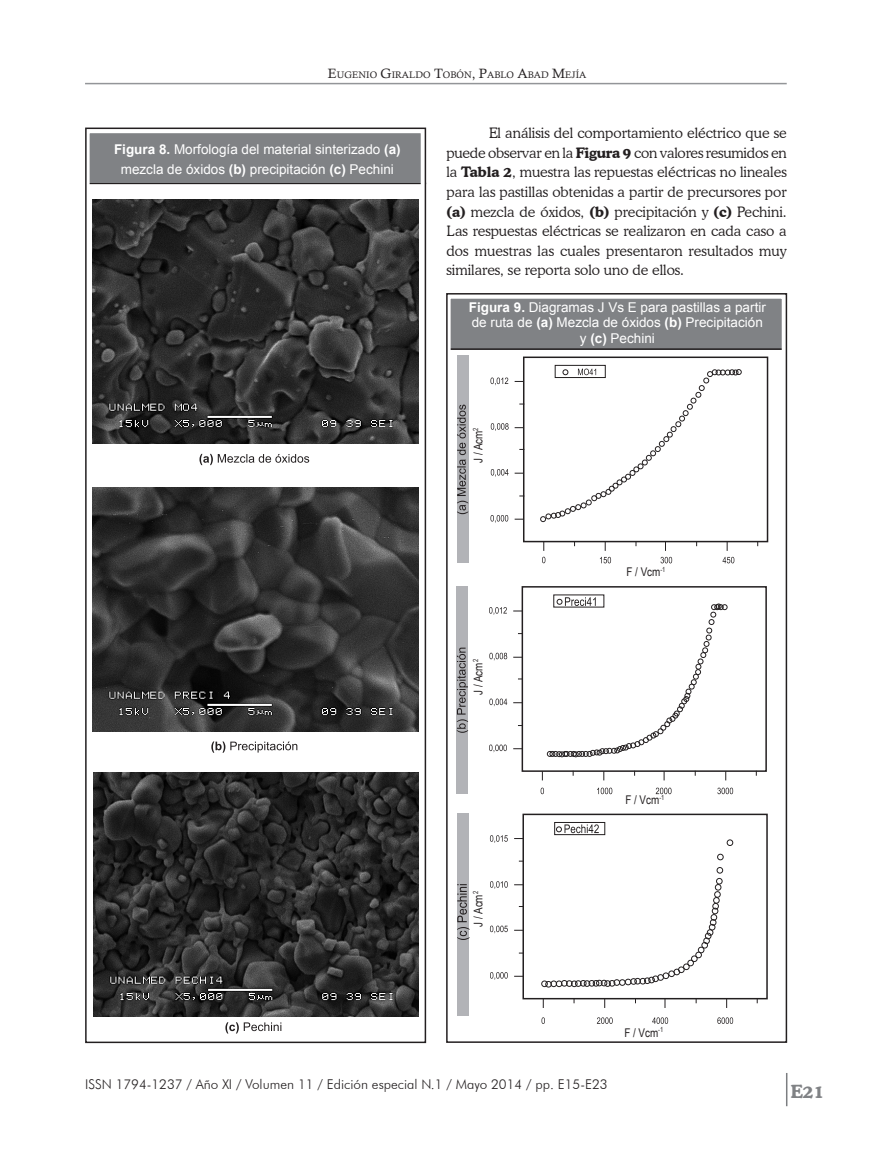
<style>
.page{position:relative;width:893px;height:1170px;background:#fff}
.page>*{position:absolute;margin:0;border:0;box-sizing:border-box;transform-origin:0 0}
.t1{font:700 18px "Cooper BT";color:#808285}
.t2{font:300 14.25px/19.5px "Cooper BT";color:#231f20;text-align:justify}
.t3{font:13.5px/15.6px "Arial";color:#fff;text-align:center}
.t4{font:300 13.5px "Futura BT";color:#231f20}
.t5{font:12px "Arial Narrow";color:#231f20}
.t6{font:9.45px "Calisto";color:#231f20}
.s1{font-size:13.5px}
.s2{font-weight:700}
</style>
<div class="page">
<hr style="left:786px;top:1072px;width:1px;height:34px;background:#7c7e81">
<hr style="left:85px;top:83px;width:702px;height:1px;background:#939598">
<div style="left:457px;top:813px;width:12px;height:203px;background:#b2b3b7"></div>
<hr style="left:87px;top:183px;width:339px;height:1px;background:#231f20">
<div style="left:87px;top:129px;width:338px;height:54px;background:#808285"></div>
<div style="left:85px;top:129px;width:340px;height:321px;border:4px solid #fff"></div>
<div style="left:85px;top:127px;width:341px;height:916px;border:2px solid #231f20"></div>
<img style="left:92px;top:199px;width:327px;height:244px">
<svg style="left:199px;top:454px;width:110px;height:11px"></svg>
<img style="left:92px;top:487px;width:327px;height:245px">
<svg style="left:211px;top:741px;width:86px;height:11px"></svg>
<img style="left:93px;top:773px;width:325px;height:243px">
<svg style="left:225px;top:1022px;width:56px;height:11px"></svg>
<div style="left:448px;top:296px;width:338px;height:54px;background:#808285"></div>
<div style="left:523px;top:356px;width:245px;height:186px;border:2px solid #231f20"></div>
<svg style="left:542px;top:541px;width:3px;height:22px"></svg>
<svg style="left:600px;top:557px;width:11px;height:6px"></svg>
<svg style="left:660px;top:557px;width:12px;height:6px"></svg>
<svg style="left:722px;top:557px;width:12px;height:6px"></svg>
<svg style="left:490px;top:515px;width:18px;height:7px"></svg>
<svg style="left:491px;top:469px;width:18px;height:7px"></svg>
<svg style="left:491px;top:423px;width:18px;height:8px"></svg>
<svg style="left:490px;top:377px;width:18px;height:8px"></svg>
<svg style="left:540px;top:368px;width:202px;height:154px"></svg>
<div style="left:555px;top:365px;width:51px;height:13px;border:1px solid #231f20"></div>
<div style="left:522px;top:586px;width:245px;height:185px;border:2px solid #231f20"></div>
<svg style="left:541px;top:787px;width:3px;height:7px"></svg>
<svg style="left:489px;top:744px;width:18px;height:8px"></svg>
<svg style="left:489px;top:698px;width:18px;height:8px"></svg>
<svg style="left:489px;top:652px;width:18px;height:8px"></svg>
<svg style="left:489px;top:607px;width:18px;height:7px"></svg>
<svg style="left:597px;top:787px;width:15px;height:7px"></svg>
<svg style="left:656px;top:787px;width:16px;height:7px"></svg>
<svg style="left:717px;top:787px;width:16px;height:7px"></svg>
<div style="left:522px;top:813px;width:246px;height:186px;border:2px solid #231f20"></div>
<svg style="left:541px;top:1017px;width:4px;height:6px"></svg>
<svg style="left:490px;top:972px;width:18px;height:7px"></svg>
<div style="left:554px;top:822px;width:51px;height:13px;border:1px solid #231f20"></div>
<div style="left:457px;top:355px;width:11px;height:208px;background:#b2b3b7"></div>
<svg style="left:457px;top:404px;width:11px;height:110px"></svg>
<div style="left:457px;top:585px;width:11px;height:208px;background:#b2b3b7"></div>
<svg style="left:457px;top:647px;width:11px;height:85px"></svg>
<svg style="left:457px;top:884px;width:13px;height:55px"></svg>
<svg style="left:547px;top:597px;width:180px;height:160px"></svg>
<svg style="left:556px;top:824px;width:43px;height:9px"></svg>
<svg style="left:727px;top:839px;width:6px;height:6px"></svg>
<div style="left:717px;top:853px;width:7px;height:7px;border:1px solid #231f20;border-radius:50%"></div>
<svg style="left:715px;top:867px;width:8px;height:23px"></svg>
<div style="left:714px;top:891px;width:7px;height:6px;border:1px solid #231f20;border-radius:50%"></div>
<div style="left:713px;top:897px;width:7px;height:6px;border:1px solid #231f20;border-radius:50%"></div>
<div style="left:712px;top:903px;width:7px;height:6px;border:1px solid #231f20;border-radius:50%"></div>
<div style="left:712px;top:907px;width:6px;height:7px;border:1px solid #231f20;border-radius:50%"></div>
<svg style="left:707px;top:914px;width:10px;height:21px"></svg>
<div style="left:541px;top:980px;width:7px;height:6px;border:1px solid #231f20;border-radius:50%"></div>
<div style="left:545px;top:981px;width:7px;height:6px;border:1px solid #231f20;border-radius:50%"></div>
<svg style="left:551px;top:980px;width:48px;height:6px"></svg>
<div style="left:596px;top:979px;width:6px;height:7px;border:1px solid #231f20;border-radius:50%"></div>
<div style="left:601px;top:979px;width:6px;height:7px;border:1px solid #231f20;border-radius:50%"></div>
<div style="left:705px;top:932px;width:6px;height:7px;border:1px solid #231f20;border-radius:50%"></div>
<div style="left:703px;top:937px;width:7px;height:6px;border:1px solid #231f20;border-radius:50%"></div>
<div style="left:701px;top:942px;width:7px;height:6px;border:1px solid #231f20;border-radius:50%"></div>
<div style="left:698px;top:946px;width:6px;height:7px;border:1px solid #231f20;border-radius:50%"></div>
<div style="left:604px;top:980px;width:7px;height:6px;border:1px solid #231f20;border-radius:50%"></div>
<div style="left:695px;top:951px;width:7px;height:7px;border:1px solid #231f20;border-radius:50%"></div>
<div style="left:691px;top:955px;width:7px;height:6px;border:1px solid #231f20;border-radius:50%"></div>
<div style="left:687px;top:959px;width:7px;height:7px;border:1px solid #231f20;border-radius:50%"></div>
<svg style="left:609px;top:979px;width:16px;height:7px"></svg>
<div style="left:625px;top:978px;width:6px;height:7px;border:1px solid #231f20;border-radius:50%"></div>
<div style="left:630px;top:978px;width:7px;height:6px;border:1px solid #231f20;border-radius:50%"></div>
<div style="left:634px;top:977px;width:7px;height:7px;border:1px solid #231f20;border-radius:50%"></div>
<div style="left:640px;top:977px;width:6px;height:7px;border:1px solid #231f20;border-radius:50%"></div>
<svg style="left:644px;top:977px;width:6px;height:6px"></svg>
<div style="left:683px;top:963px;width:7px;height:6px;border:1px solid #231f20;border-radius:50%"></div>
<svg style="left:678px;top:966px;width:6px;height:6px"></svg>
<div style="left:674px;top:968px;width:6px;height:7px;border:1px solid #231f20;border-radius:50%"></div>
<div style="left:668px;top:970px;width:7px;height:6px;border:1px solid #231f20;border-radius:50%"></div>
<svg style="left:663px;top:972px;width:6px;height:6px"></svg>
<div style="left:657px;top:974px;width:7px;height:6px;border:1px solid #231f20;border-radius:50%"></div>
<div style="left:652px;top:975px;width:7px;height:6px;border:1px solid #231f20;border-radius:50%"></div>
<div style="left:648px;top:976px;width:7px;height:7px;border:1px solid #231f20;border-radius:50%"></div>
<svg style="left:597px;top:1017px;width:16px;height:6px"></svg>
<svg style="left:652px;top:1017px;width:16px;height:6px"></svg>
<svg style="left:717px;top:1017px;width:16px;height:6px"></svg>
<svg style="left:490px;top:925px;width:18px;height:8px"></svg>
<svg style="left:490px;top:881px;width:18px;height:7px"></svg>
<svg style="left:490px;top:835px;width:18px;height:7px"></svg>
<hr style="left:447px;top:348px;width:339px;height:2px;background:#231f20">
<div style="left:446px;top:294px;width:340px;height:748px;border:4px solid #fff"></div>
<div style="left:446px;top:293px;width:341px;height:749px;border:2px solid #231f20"></div>
<p class="t6" style="left:328px;top:69px;width:260px"><span class="s1">E</span>UGENIO <span class="s1">G</span>IRALDO <span class="s1">T</span>OBÓN<span class="s1">, P</span>ABLO <span class="s1">A</span>BAD <span class="s1">M</span>EJÍA</p>
<p class="t3" style="left:114px;top:140px;width:288px;line-height:19.5px"><span class="s2">Figura 8.</span> Morfología del material sinterizado <span class="s2">(a) </span>mezcla de óxidos <span class="s2">(b)</span> precipitación <span class="s2">(c)</span> Pechini</p>
<p class="t2" style="left:446px;top:123px;width:342px;text-indent:43px">El análisis del comportamiento eléctrico que se puede observar en la <span class="s2">Figura 9</span> con valores resumidos en la <span class="s2">Tabla 2</span>, muestra las repuestas eléctricas no lineales para las pastillas obtenidas a partir de precursores por <span class="s2">(a)</span> mezcla de óxidos, <span class="s2">(b)</span> precipitación y <span class="s2">(c)</span> Pechini.<br>Las respuestas eléctricas se realizaron en cada caso a dos muestras las cuales presentaron resultados muy similares, se reporta solo uno de ellos.</p>
<p class="t3" style="left:469px;top:299px;width:299px"><span class="s2">Figura 9.</span> Diagramas J Vs E para pastillas a partir de ruta de <span class="s2">(a)</span> Mezcla de óxidos <span class="s2">(b)</span> Precipitación y <span class="s2">(c)</span> Pechini</p>
<p class="t5" style="left:470px;top:463px;width:37px;rotate:-90deg">J / Acm<sup>2</sup></p>
<p class="t5" style="left:470px;top:694px;width:37px;rotate:-90deg">J / Acm<sup>2</sup></p>
<p class="t5" style="left:470px;top:926px;width:37px;rotate:-90deg">J / Acm<sup>2</sup></p>
<p class="t5" style="left:626px;top:563px;width:40px">F / Vcm<sup>-1</sup></p>
<p class="t5" style="left:625px;top:791px;width:40px">F / Vcm<sup>-1</sup></p>
<p class="t5" style="left:624px;top:1023px;width:40px">F / Vcm<sup>-1</sup></p>
<p class="t4" style="left:85px;top:1076px;width:524px">ISSN 1794-1237 / Año XI / Volumen 11 / Edición especial N.1 / Mayo 2014 / pp. E15-E23</p>
<p class="t1" style="left:791px;top:1080px;width:35px">E21</p>
</div>
